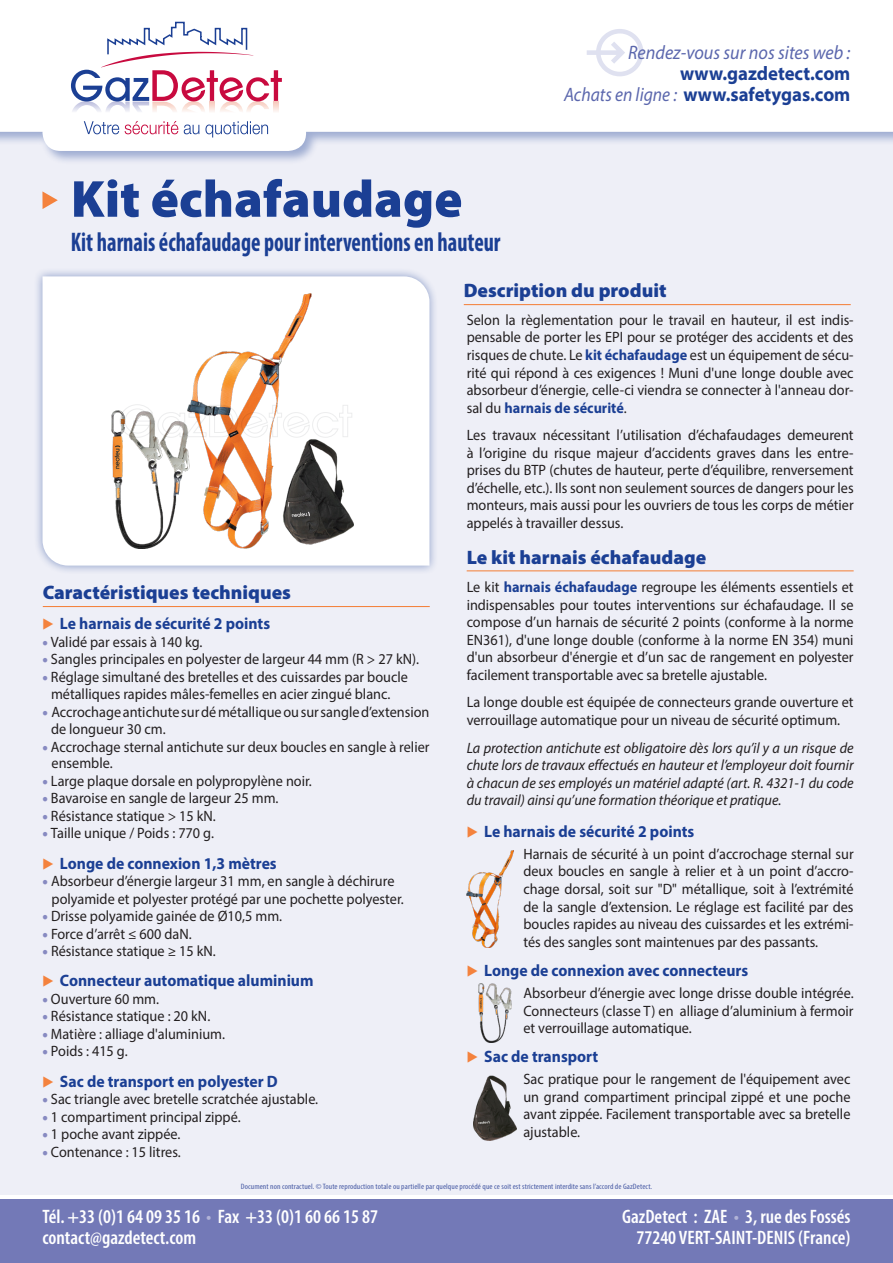
<style>
.page{position:relative;width:893px;height:1263px;background:#fff}
.page>*{position:absolute;margin:0;border:0;box-sizing:border-box;transform-origin:0 0}
.t1{font:900 52.5px "Myriad Pro";color:#1b3f94}
.t2{font:700 condensed 27px "Myriad Pro";color:#1b3f94;scale:.83 1}
.t3{font:600 condensed 19.5px/21px "Myriad Pro";color:#fff}
.t4{font:900 19.5px "Myriad Pro";color:#1b3f94}
.t5{font:700 semi-expanded 19.5px/21px "Myriad Pro";color:#1b3f94;text-align:right;scale:.9 1}
.t6{font:italic 19.5px "Myriad Pro";color:#5b67ad;scale:.93 1}
.t7{font:700 16.5px "Myriad Pro";color:#1b3f94;scale:.95 1}
.t8{font:15px/17.5px "Myriad Pro";color:#231f20;text-align:justify;scale:.95 1}
.t9{font:italic 15px/17.5px "Myriad Pro";color:#231f20;text-align:justify;scale:.95 1}
.t10{font:condensed 7.8px "Myriad Pro";letter-spacing:.01em;color:#495ca5;scale:1.1 1}
.s1{font-weight:400;font-style:italic;font-stretch:normal;color:#5b67ad}
.s2{font-weight:900;font-stretch:semi-expanded;color:#878ac1}
.s3{font-weight:700;color:#1b3f94}
.s4{color:#b1b3d7}
</style>
<div class="page">
<div style="left:0;top:0;width:893px;height:1195px;background:#eeeff7"></div>
<svg style="left:42px;top:191px;width:16px;height:18px"></svg>
<div style="left:34px;top:267px;width:405px;height:308px;background:#1b3f94;opacity:.48"></div>
<div style="left:43px;top:276px;width:386px;height:290px;background:#fff"></div>
<div style="left:0;top:1199px;width:893px;height:64px;background:#7379b7"></div>
<div style="left:0;top:0;width:893px;height:165px;background:#1b3f94;opacity:.38"></div>
<svg style="left:0;top:0;width:893px;height:151px;background:#fafafc"></svg>
<svg style="left:587px;top:29px;width:56px;height:47px"></svg>
<svg style="left:71px;top:21px;width:211px;height:92px;background:#e8d9e4"></svg>
<svg style="left:184px;top:121px;width:84px;height:16px"></svg>
<svg style="left:125px;top:121px;width:53px;height:13px"></svg>
<svg style="left:84px;top:121px;width:35px;height:13px"></svg>
<hr style="left:464px;top:304px;width:387px;height:1px;background:#f4823d">
<hr style="left:467px;top:570px;width:387px;height:1px;background:#f4823d">
<hr style="left:43px;top:606px;width:387px;height:1px;background:#f4823d">
<img style="left:479px;top:984px;width:33px;height:58px">
<img style="left:466px;top:850px;width:48px;height:98px">
<img style="left:473px;top:1075px;width:43px;height:65px">
<img style="left:112px;top:293px;width:242px;height:256px">
<svg style="left:120px;top:404px;width:232px;height:35px"></svg>
<p class="t1" style="left:71px;top:164px;width:393px">Kit échafaudage</p>
<p class="t2" style="left:71px;top:225px;width:519px">Kit harnais échafaudage pour interventions en hauteur</p>
<h3 class="t6" style="left:628px;top:40px;width:241px">Rendez-vous sur nos sites web :</h3>
<h3 class="t5" style="left:564px;top:62px;width:320px">www.gazdetect.com<br><span class="s1">Achats en ligne :</span> www.safetygas.com</h3>
<p class="t4" style="left:43px;top:580px;width:250px">Caractéristiques techniques</p>
<p class="t7" style="left:60px;top:613px;width:223px">Le harnais de sécurité 2 points</p>
<p class="t8" style="left:43px;top:632px;width:170px"><span class="s2">•</span> Validé par essais à 140 kg.</p>
<p class="t8" style="left:43px;top:650px;width:398px"><span class="s2">•</span> Sangles principales en polyester de largeur 44 mm (R &gt; 27 kN).</p>
<p class="t8" style="left:43px;top:668px;width:386px"><span class="s2">•</span> Réglage simultané des bretelles et des cuissardes par boucle</p>
<p class="t8" style="left:51px;top:685px;width:359px">métalliques rapides mâles-femelles en acier zingué blanc.</p>
<p class="t8" style="left:43px;top:703px;width:409px"><span class="s2">•</span> Accrochage antichute sur dé métallique ou sur sangle d’extension</p>
<p class="t8" style="left:51px;top:720px;width:122px">de longueur 30 cm.</p>
<p class="t8" style="left:52px;top:738px;width:399px;line-height:16.5px;text-indent:-9px"><span class="s2">•</span> Accrochage sternal antichute sur deux boucles en sangle à relier ensemble.</p>
<p class="t8" style="left:43px;top:772px;width:285px"><span class="s2">•</span> Large plaque dorsale en polypropylène noir.</p>
<p class="t8" style="left:43px;top:789px;width:250px"><span class="s2">•</span> Bavaroise en sangle de largeur 25 mm.</p>
<p class="t8" style="left:43px;top:807px;width:184px"><span class="s2">•</span> Résistance statique &gt; 15 kN.</p>
<p class="t8" style="left:43px;top:824px;width:182px"><span class="s2">•</span> Taille unique / Poids : 770 g.</p>
<p class="t7" style="left:60px;top:852px;width:230px">Longe de connexion 1,3 mètres</p>
<p class="t8" style="left:43px;top:872px;width:372px"><span class="s2">•</span> Absorbeur d’énergie largeur 31 mm, en sangle à déchirure</p>
<p class="t8" style="left:52px;top:889px;width:372px">polyamide et polyester protégé par une pochette polyester.</p>
<p class="t8" style="left:43px;top:907px;width:254px"><span class="s2">•</span> Drisse polyamide gainée de Ø10,5 mm.</p>
<p class="t8" style="left:43px;top:924px;width:159px"><span class="s2">•</span> Force d’arrêt ≤ 600 daN.</p>
<p class="t8" style="left:43px;top:942px;width:184px"><span class="s2">•</span> Résistance statique ≥ 15 kN.</p>
<p class="t7" style="left:60px;top:970px;width:268px">Connecteur automatique aluminium</p>
<p class="t8" style="left:43px;top:990px;width:124px"><span class="s2">•</span> Ouverture 60 mm.</p>
<p class="t8" style="left:43px;top:1007px;width:178px"><span class="s2">•</span> Résistance statique : 20 kN.</p>
<p class="t8" style="left:43px;top:1025px;width:194px"><span class="s2">•</span> Matière : alliage d'aluminium.</p>
<p class="t8" style="left:43px;top:1042px;width:91px"><span class="s2">•</span> Poids : 415 g.</p>
<p class="t7" style="left:60px;top:1070px;width:231px">Sac de transport en polyester D</p>
<p class="t8" style="left:43px;top:1090px;width:292px"><span class="s2">•</span> Sac triangle avec bretelle scratchée ajustable.</p>
<p class="t8" style="left:43px;top:1108px;width:210px"><span class="s2">•</span> 1 compartiment principal zippé.</p>
<p class="t8" style="left:43px;top:1125px;width:147px"><span class="s2">•</span> 1 poche avant zippée.</p>
<p class="t8" style="left:43px;top:1143px;width:147px"><span class="s2">•</span> Contenance : 15 litres.</p>
<p class="t4" style="left:464px;top:278px;width:204px">Description du produit</p>
<p class="t8" style="left:467px;top:311px;width:409px">Selon la règlementation pour le travail en hauteur, il est indis&shy;pensable de porter les EPI pour se protéger des accidents et des risques de chute. Le <span class="s3">kit échafaudage</span> est un équipement de sécu&shy;rité qui répond à ces exigences ! Muni d'une longe double avec absorbeur d’énergie, celle-ci viendra se connecter à l'anneau dor&shy;sal du <span class="s3">harnais de sécurité</span>.</p>
<p class="t8" style="left:467px;top:426px;width:409px">Les travaux nécessitant l’utilisation d’échafaudages demeurent à l’origine du risque majeur d’accidents graves dans les entre&shy;prises du BTP (chutes de hauteur, perte d’équilibre, renversement d’échelle, etc.). Ils sont non seulement sources de dangers pour les monteurs, mais aussi pour les ouvriers de tous les corps de métier appelés à travailler dessus.</p>
<p class="t4" style="left:467px;top:544px;width:241px">Le kit harnais échafaudage</p>
<p class="t8" style="left:467px;top:578px;width:409px">Le kit <span class="s3">harnais échafaudage</span> regroupe les éléments essentiels et indispensables pour toutes interventions sur échafaudage. Il se compose d’un harnais de sécurité 2 points (conforme à la norme EN361), d'une longe double (conforme à la norme EN 354) muni d'un absorbeur d'énergie et d’un sac de rangement en polyester facilement transportable avec sa bretelle ajustable.</p>
<p class="t8" style="left:467px;top:693px;width:409px">La longe double est équipée de connecteurs grande ouverture et verrouillage automatique pour un niveau de sécurité optimum.</p>
<p class="t9" style="left:467px;top:738px;width:409px">La protection antichute est obligatoire dès lors qu’il y a un risque de chute lors de travaux effectués en hauteur et l’employeur doit fournir à chacun de ses employés un matériel adapté (art. R. 4321-1 du code du travail) ainsi qu’une formation théorique et pratique.</p>
<p class="t7" style="left:484px;top:821px;width:223px">Le harnais de sécurité 2 points</p>
<p class="t8" style="left:523px;top:845px;width:349px">Harnais de sécurité à un point d’accrochage sternal sur deux boucles en sangle à relier et à un point d’accro&shy;chage dorsal, soit sur "D" métallique, soit à l’extrémité de la sangle d’extension. Le réglage est facilité par des boucles rapides au niveau des cuissardes et les extrémi&shy;tés des sangles sont maintenues par des passants.</p>
<p class="t8" style="left:523px;top:984px;width:349px">Absorbeur d’énergie avec longe drisse double intégrée.<br>Connecteurs (classe T) en alliage d’aluminium à fermoir et verrouillage automatique.</p>
<p class="t8" style="left:523px;top:1070px;width:346px">Sac pratique pour le rangement de l'équipement avec un grand compartiment principal zippé et une poche avant zippée. Facilement transportable avec sa bretelle ajustable.</p>
<p class="t7" style="left:484px;top:960px;width:280px">Longe de connexion avec connecteurs</p>
<p class="t7" style="left:484px;top:1045px;width:122px">Sac de transport</p>
<p class="t10" style="left:241px;top:1182px;width:375px">Document non contractuel. © Toute reproduction totale ou partielle par quelque procédé que ce soit est strictement interdite sans l’accord de GazDetect.</p>
<h3 class="t3" style="left:43px;top:1206px;width:337px">Tél. +33 (0)1 64 09 35 16 <span class="s4">•</span> Fax +33 (0)1 60 66 15 87 contact@gazdetect.com</h3>
<h3 class="t3" style="left:622px;top:1206px;width:230px;text-align:right">GazDetect : ZAE <span class="s4">•</span> 3, rue des Fossés<br>77240 VERT-SAINT-DENIS (France)</h3>
</div>
